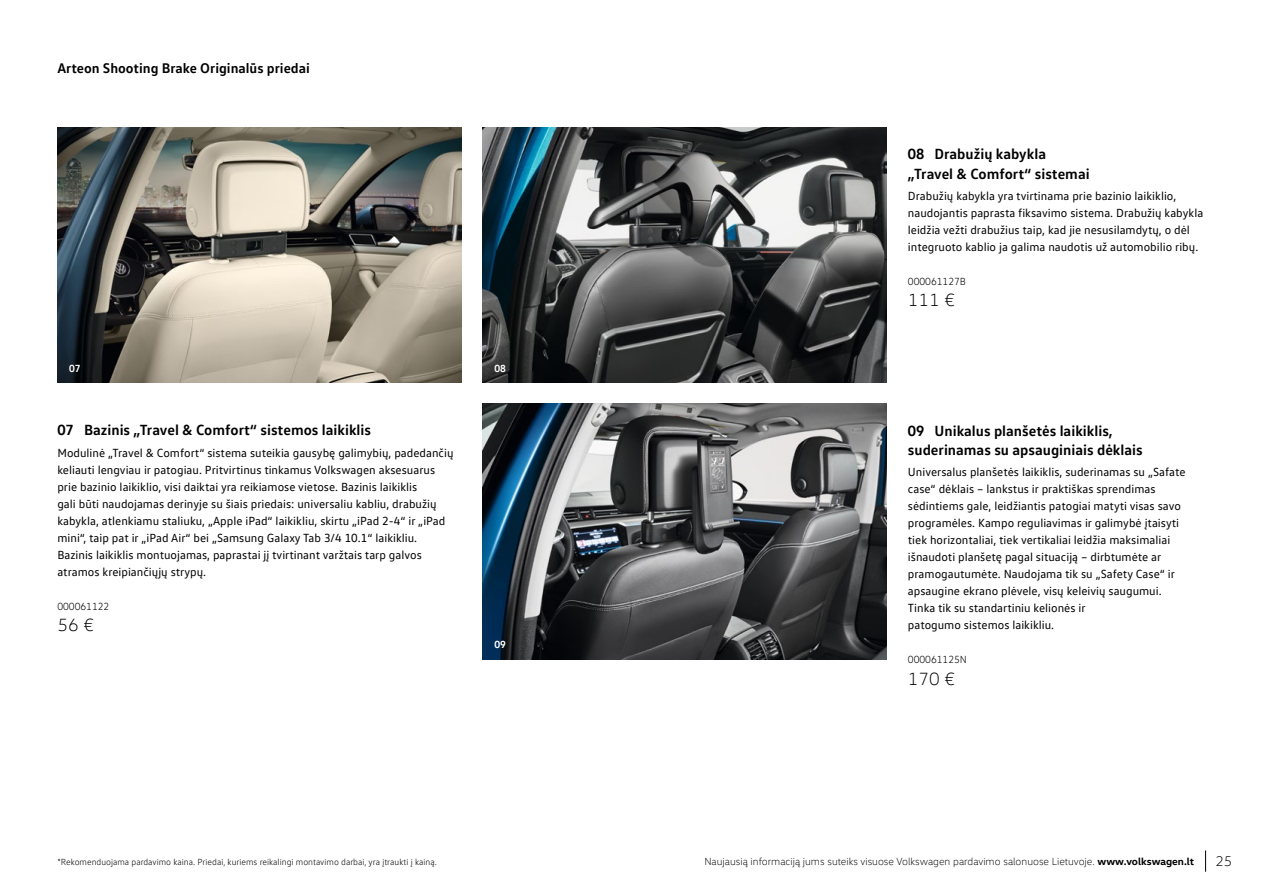
<style>
.page{position:relative;width:1263px;height:893px;background:#fff}
.page>*{position:absolute;margin:0;border:0;box-sizing:border-box;transform-origin:0 0}
.t1{font:300 18px "VW Head";color:#000}
.t2{font:700 15px/19.5px "VW Text";color:#000}
.t3{font:700 14.25px "VW Text";color:#000}
.t4{font:300 14.25px "VW Head";color:#000}
.t5{font:12px/17px "VW Text";color:#000}
.t6{font:300 10.5px "VW Head";color:#000}
.t7{font:300 10.5px "VW Text";color:#000}
.t8{font:700 10.5px "VW Text";color:#fff}
.t9{font:300 9px "VW Text";color:#000}
.s1{font-weight:700}
</style>
<div class="page">
<img style="left:483px;top:128px;width:404px;height:255px">
<img style="left:483px;top:404px;width:404px;height:255px">
<img style="left:57px;top:128px;width:404px;height:255px">
<svg style="left:1205px;top:850px;width:1px;height:22px"></svg>
<p class="t3" style="left:57px;top:59px;width:254px">Arteon Shooting Brake Originalūs priedai</p>
<p class="t8" style="left:69px;top:362px;width:13px">07</p>
<p class="t2" style="left:57px;top:420px;width:315px">07 Bazinis „Travel &amp; Comfort“ sistemos laikiklis</p>
<p class="t5" style="left:57px;top:444px;width:398px">Modulinė „Travel &amp; Comfort“ sistema suteikia gausybę galimybių, padedančių keliauti lengviau ir patogiau. Pritvirtinus tinkamus Volkswagen aksesuarus prie bazinio laikiklio, visi daiktai yra reikiamose vietose. Bazinis laikiklis<br>gali būti naudojamas derinyje su šiais priedais: universaliu kabliu, drabužių kabykla, atlenkiamu staliuku, „Apple iPad“ laikikliu, skirtu „iPad 2-4“ ir „iPad mini“, taip pat ir „iPad Air“ bei „Samsung Galaxy Tab 3/4 10.1“ laikikliu.<br>Bazinis laikiklis montuojamas, paprastai jį tvirtinant varžtais tarp galvos atramos kreipiančiųjų strypų.</p>
<p class="t7" style="left:57px;top:600px;width:53px">000061122</p>
<h1 class="t1" style="left:57px;top:614px;width:38px">56 €</h1>
<p class="t8" style="left:494px;top:362px;width:13px">08</p>
<p class="t8" style="left:494px;top:638px;width:13px">09</p>
<p class="t2" style="left:908px;top:143px;width:183px">08 Drabužių kabykla „Travel &amp; Comfort“ sistemai</p>
<p class="t5" style="left:908px;top:187px;width:297px">Drabužių kabykla yra tvirtinama prie bazinio laikiklio, naudojantis paprasta fiksavimo sistema. Drabužių kabykla leidžia vežti drabužius taip, kad jie nesusilamdytų, o dėl integruoto kablio ja galima naudotis už automobilio ribų.</p>
<p class="t7" style="left:908px;top:275px;width:60px">000061127B</p>
<h1 class="t1" style="left:908px;top:289px;width:49px">111 €</h1>
<p class="t2" style="left:908px;top:420px;width:236px">09 Unikalus planšetės laikiklis, suderinamas su apsauginiais dėklais</p>
<p class="t5" style="left:908px;top:463px;width:279px">Universalus planšetės laikiklis, suderinamas su „Safate case“ dėklais – lankstus ir praktiškas sprendimas sėdintiems gale, leidžiantis patogiai matyti visas savo programėles. Kampo reguliavimas ir galimybė įtaisyti tiek horizontaliai, tiek vertikaliai leidžia maksimaliai išnaudoti planšetę pagal situaciją – dirbtumėte ar pramogautumėte. Naudojama tik su „Safety Case“ ir apsaugine ekrano plėvele, visų keleivių saugumui.<br>Tinka tik su standartiniu kelionės ir<br>patogumo sistemos laikikliu.</p>
<p class="t7" style="left:908px;top:654px;width:60px">000061125N</p>
<h1 class="t1" style="left:908px;top:668px;width:49px">170 €</h1>
<p class="t9" style="left:57px;top:856px;width:381px">*Rekomenduojama pardavimo kaina. Priedai, kuriems reikalingi montavimo darbai, yra įtraukti į kainą.</p>
<p class="t6" style="left:704px;top:855px;width:491px">Naujausią informaciją jums suteiks visuose Volkswagen pardavimo salonuose Lietuvoje. <span class="s1">www.volkswagen.lt</span></p>
<p class="t4" style="left:1215px;top:853px;width:18px">25</p>
</div>
